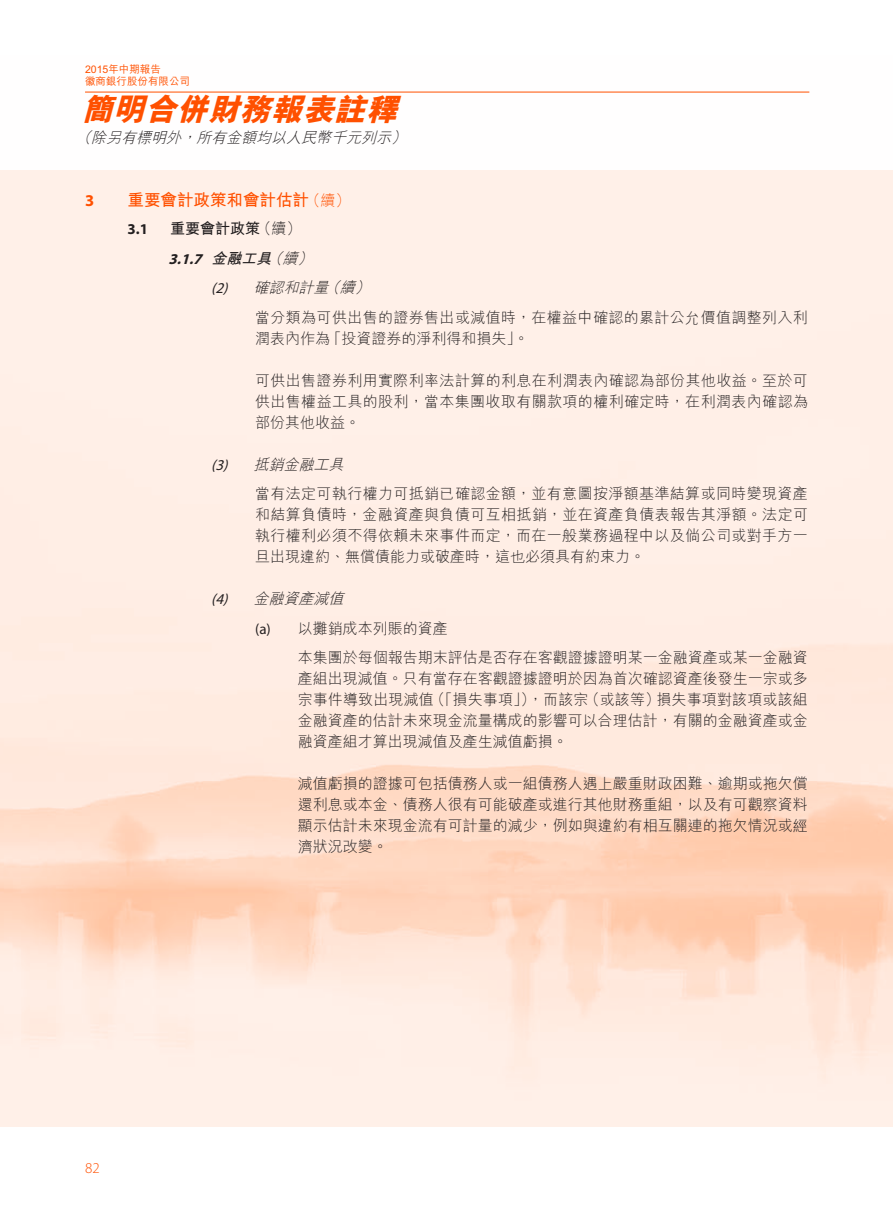
<style>
.page{position:relative;width:893px;height:1212px;background:#fff}
.page>*{position:absolute;margin:0;border:0;box-sizing:border-box;transform-origin:0 0}
.t1{font:italic 800 31.5px "M Hei HK";color:#ff5000}
.t2{font:700 16.5px "M Hei HK";color:#ff5000}
.t3{font:700 16.5px "Myriad Pro";color:#ff5000}
.t4{font:300 15px/21px "M Hei HK";color:#231f20;text-align:justify}
.t5{font:300 15px/29.5px "M Hei HK";letter-spacing:.025em;color:#231f20}
.t6{font:italic 300 15px "M Hei HK";color:#231f20}
.t7{font:italic 700 15px "Myriad Pro";color:#231f20}
.t8{font:700 15px "M Hei HK";color:#231f20}
.t9{font:700 15px "Myriad Pro";color:#231f20}
.t10{font:300 15px "Myriad Pro";color:#ff5000}
.t11{font:500 10.5px "M Hei HK";color:#ff5000}
.s1{font-weight:300;font-size:15px}
.s2{font-weight:300}
.s3{font-family:"M Hei HK"}
.s4{font-family:"M Hei HK";font-weight:300}
.s5{font-family:"Myriad Pro";font-weight:400;font-style:italic}
.s6{font-style:italic}
.s7{font-family:"Myriad Pro";font-weight:400}
</style>
<div class="page">
<hr style="left:85px;top:92px;width:724px;height:1px;background:#ff5000">
<p class="t11" style="left:85px;top:62px;width:77px">2015年中期報告</p>
<p class="t11" style="left:85px;top:74px;width:106px">徽商銀行股份有限公司</p>
<h1 class="t1" style="left:82px;top:89px;width:328px">簡明合併財務報表註釋</h1>
<p class="t6" style="left:76px;top:126px;width:337px">（除另有標明外，所有金額均以人民幣千元列示）</p>
<p class="t3" style="left:85px;top:190px;width:11px">3</p>
<p class="t2" style="left:128px;top:188px;width:224px">重要會計政策和會計估計<span class="s1">（續）</span></p>
<p class="t9" style="left:128px;top:219px;width:22px">3.1</p>
<p class="t8" style="left:170px;top:218px;width:133px">重要會計政策<span class="s2">（續）</span></p>
<p class="t7" style="left:169px;top:249px;width:151px">3.1.7 <span class="s3">金融工具</span><span class="s4">（續）</span></p>
<p class="t5" style="left:255px;top:272px;width:554px;text-indent:-44px"><span class="s5">(2)</span> <span class="s6">確認和計量（續）<br></span>當分類為可供出售的證券售出或減值時，在權益中確認的累計公允價值調整列入利</p>
<p class="t4" style="left:255px;top:327px;width:275px">潤表內作為「投資證券的淨利得和損失」。</p>
<p class="t4" style="left:255px;top:369px;width:554px">可供出售證券利用實際利率法計算的利息在利潤表內確認為部份其他收益。至於可供出售權益工具的股利，當本集團收取有關款項的權利確定時，在利潤表內確認為部份其他收益。</p>
<p class="t5" style="left:255px;top:449px;width:554px;text-indent:-44px"><span class="s5">(3)</span> <span class="s6">抵銷金融工具<br></span>當有法定可執行權力可抵銷已確認金額，並有意圖按淨額基準結算或同時變現資產</p>
<p class="t4" style="left:255px;top:504px;width:554px">和結算負債時，金融資產與負債可互相抵銷，並在資產負債表報告其淨額。法定可執行權利必須不得依賴未來事件而定，而在一般業務過程中以及倘公司或對手方一旦出現違約、無償債能力或破產時，這也必須具有約束力。</p>
<p class="t6" style="left:211px;top:588px;width:139px"><span class="s7">(4)</span> 金融資產減值</p>
<p class="t4" style="left:255px;top:617px;width:194px"><span class="s7">(a)</span> 以攤銷成本列賬的資產</p>
<p class="t4" style="left:298px;top:647px;width:512px">本集團於每個報告期末評估是否存在客觀證據證明某一金融資產或某一金融資</p>
<p class="t4" style="left:298px;top:668px;width:512px">產組出現減值。只有當存在客觀證據證明於因為首次確認資產後發生一宗或多宗事件導致出現減值（「損失事項」），而該宗（或該等）損失事項對該項或該組金融資產的估計未來現金流量構成的影響可以合理估計，有關的金融資產或金融資產組才算出現減值及產生減值虧損。</p>
<p class="t4" style="left:298px;top:773px;width:512px">減值虧損的證據可包括債務人或一組債務人遇上嚴重財政困難、逾期或拖欠償還利息或本金、債務人很有可能破產或進行其他財務重組，以及有可觀察資料顯示估計未來現金流有可計量的減少，例如與違約有相互關連的拖欠情況或經濟狀況改變。</p>
<p class="t10" style="left:85px;top:1159px;width:16px">82</p>
</div>
